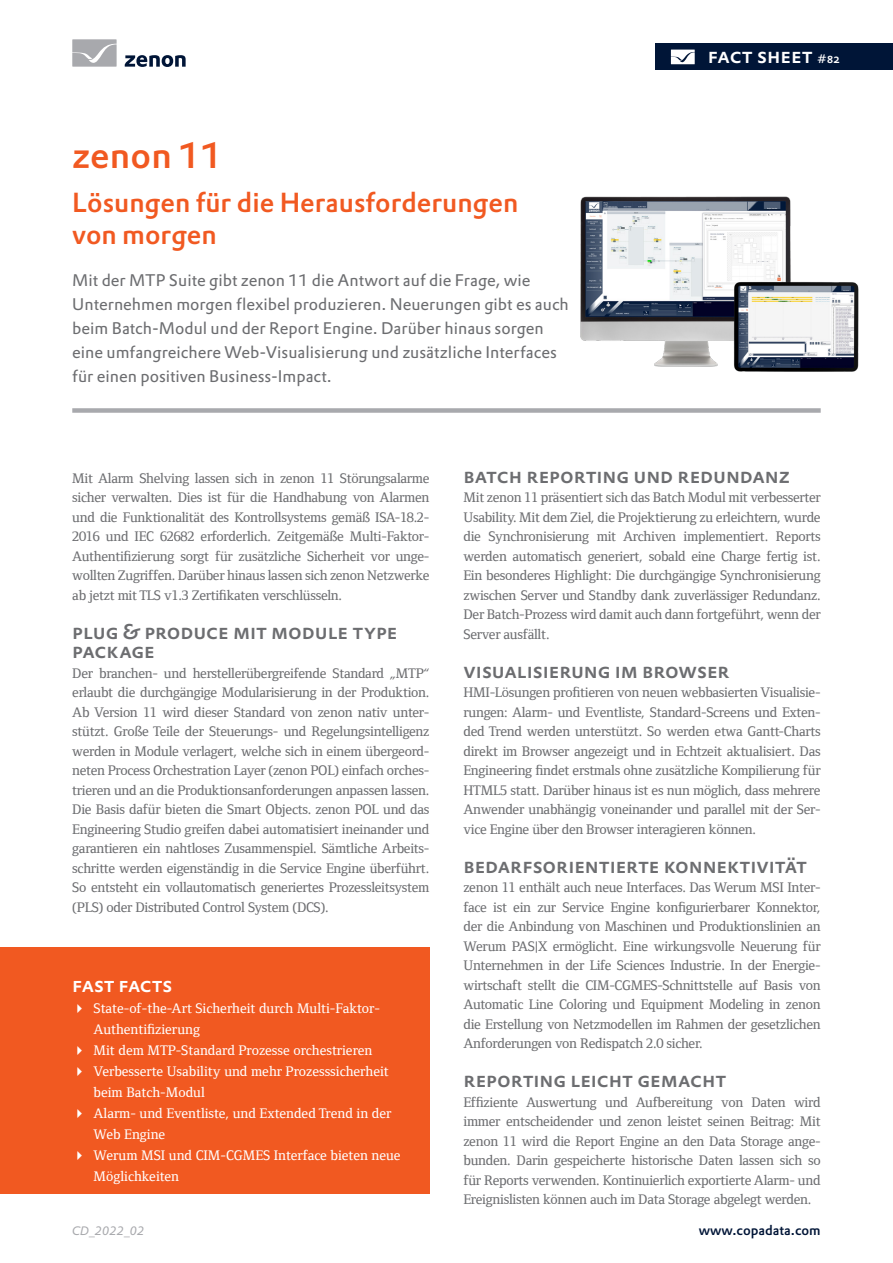
<style>
.page{position:relative;width:893px;height:1263px;background:#fff}
.page>*{position:absolute;margin:0;border:0;box-sizing:border-box;transform-origin:0 0}
.Header_Headline_oran{font:500 36px "DTL Prokyon ETOT";letter-spacing:.005em;color:#f15921}
.Header_Subheadline_o{font:500 27px/31.5px "DTL Prokyon ETOT";color:#f15921}
.Bodytext_Headline{font:500 21px/19.5px "DTL Prokyon TOT Caps";letter-spacing:-.005em;color:#6c6d70}
.t1{font:500 21px "DTL Prokyon TOT Caps";color:#fff}
.t2{font:500 20.85px "DTL Prokyon TOT Caps";letter-spacing:-.005em;color:#fff}
.Header_Teaser_Text{font:16.5px/24px "DTL Prokyon ETOT";color:#6c6d70}
.Normal_Body_Text_DE{font:500 14.25px/19.5px "Foundry Form Serif";letter-spacing:-.02em;color:#6c6d70;text-align:justify}
.t3{font:500 14.25px/21px "Foundry Form Serif";color:#fff}
.t4{font:500 13.5px "DTL Prokyon TOT";color:#001537}
.t5{font:italic 12px "DTL Prokyon TOT";color:#a8a9ad}
.s1{font-size:12px}
</style>
<div class="page">
<div style="left:656px;top:44px;width:237px;height:26px;background:#001537"></div>
<svg style="left:671px;top:50px;width:24px;height:14px"></svg>
<svg style="left:125px;top:55px;width:61px;height:12px"></svg>
<svg style="left:72px;top:39px;width:45px;height:28px"></svg>
<div style="left:72px;top:408px;width:749px;height:5px;background:#a8a9ad"></div>
<div style="left:0;top:947px;width:429px;height:246px;background:#f15921"></div>
<img style="left:580px;top:196px;width:279px;height:176px">
<p class="Header_Headline_oran" style="left:72px;top:131px;width:152px">zenon 11</p>
<p class="Header_Subheadline_o" style="left:72px;top:186px;width:448px">Lösungen für die Herausforderungen von morgen</p>
<p class="Header_Teaser_Text" style="left:72px;top:268px;width:498px">Mit der MTP Suite gibt zenon 11 die Antwort auf die Frage, wie Unternehmen morgen flexibel produzieren. Neuerungen gibt es auch beim Batch-Modul und der Report Engine. Darüber hinaus sorgen eine umfangreichere Web-Visualisierung und zusätzliche Interfaces für einen positiven Business-Impact.</p>
<p class="t1" style="left:708px;top:42px;width:133px">fact sheet <span class="s1">#82</span></p>
<p class="Normal_Body_Text_DE" style="left:72px;top:468px;width:359px">Mit Alarm Shelving lassen sich in zenon 11 Störungsalarme sicher verwalten. Dies ist für die Handhabung von Alarmen und die Funktionalität des Kontrollsystems gemäß ISA-18.2- 2016 und IEC 62682 erforderlich. Zeitgemäße Multi-Faktor-Authentifizierung sorgt für zusätzliche Sicherheit vor unge&shy;wollten Zugriffen. Darüber hinaus lassen sich zenon Netzwerke ab jetzt mit TLS v1.3 Zertifikaten verschlüsseln.</p>
<p class="Bodytext_Headline" style="left:72px;top:622px;width:327px">Plug &amp; Produce mit Module Type<br>Package</p>
<p class="Normal_Body_Text_DE" style="left:72px;top:663px;width:359px">Der branchen- und herstellerübergreifende Standard „MTP“ erlaubt die durchgängige Modularisierung in der Produktion.<br>Ab Version 11 wird dieser Standard von zenon nativ unter&shy;stützt. Große Teile der Steuerungs- und Regelungsintelligenz werden in Module verlagert, welche sich in einem übergeord&shy;neten Process Orchestration Layer (zenon POL) einfach orches&shy;trieren und an die Produktionsanforderungen anpassen lassen.<br>Die Basis dafür bieten die Smart Objects. zenon POL und das Engineering Studio greifen dabei automatisiert ineinander und garantieren ein nahtloses Zusammenspiel. Sämtliche Arbeits&shy;schritte werden eigenständig in die Service Engine überführt.<br>So entsteht ein vollautomatisch generiertes Prozessleitsystem (PLS) oder Distributed Control System (DCS).</p>
<h3 class="t2" style="left:72px;top:971px;width:102px">fast facts</h3>
<p class="t3" style="left:94px;top:997px;width:309px">State-of-the-Art Sicherheit durch Multi-Faktor-Authentifizierung<br>Mit dem MTP-Standard Prozesse orchestrieren Verbesserte Usability und mehr Prozesssicherheit beim Batch-Modul<br>Alarm- und Eventliste, und Extended Trend in der Web Engine<br>Werum MSI und CIM-CGMES Interface bieten neue Möglichkeiten</p>
<p class="t5" style="left:72px;top:1223px;width:74px">CD_2022_02</p>
<p class="Bodytext_Headline" style="left:463px;top:466px;width:328px">Batch Reporting und Redundanz</p>
<p class="Normal_Body_Text_DE" style="left:463px;top:488px;width:359px">Mit zenon 11 präsentiert sich das Batch Modul mit verbesserter Usability. Mit dem Ziel, die Projektierung zu erleichtern, wurde die Synchronisierung mit Archiven implementiert. Reports werden automatisch generiert, sobald eine Charge fertig ist.<br>Ein besonderes Highlight: Die durchgängige Synchronisierung zwischen Server und Standby dank zuverlässiger Redundanz.<br>Der Batch-Prozess wird damit auch dann fortgeführt, wenn der Server ausfällt.</p>
<p class="Bodytext_Headline" style="left:463px;top:661px;width:39px">vISUALI</p>
<p class="Bodytext_Headline" style="left:533px;top:661px;width:22px">SIERUNG</p>
<p class="Bodytext_Headline" style="left:615px;top:661px;width:116px">im bRoWser</p>
<p class="Normal_Body_Text_DE" style="left:463px;top:683px;width:359px">HMI-Lösungen profitieren von neuen webbasierten Visualisie&shy;rungen: Alarm- und Eventliste, Standard-Screens und Exten&shy;ded Trend werden unterstützt. So werden etwa Gantt-Charts direkt im Browser angezeigt und in Echtzeit aktualisiert. Das Engineering findet erstmals ohne zusätzliche Kompilierung für HTML5 statt. Darüber hinaus ist es nun möglich, dass mehrere Anwender unabhängig voneinander und parallel mit der Ser&shy;vice Engine über den Browser interagieren können.</p>
<p class="Bodytext_Headline" style="left:463px;top:856px;width:345px">Bedarfsorientierte Konnektivität</p>
<p class="Normal_Body_Text_DE" style="left:463px;top:878px;width:359px">zenon 11 enthält auch neue Interfaces. Das Werum MSI Inter&shy;face ist ein zur Service Engine konfigurierbarer Konnektor, der die Anbindung von Maschinen und Produktionslinien an Werum PAS|X ermöglicht. Eine wirkungsvolle Neuerung für Unternehmen in der Life Sciences Industrie. In der Energie&shy;wirtschaft stellt die CIM-CGMES-Schnittstelle auf Basis von Automatic Line Coloring und Equipment Modeling in zenon die Erstellung von Netzmodellen im Rahmen der gesetzlichen Anforderungen von Redispatch 2.0 sicher.</p>
<p class="Bodytext_Headline" style="left:463px;top:1070px;width:264px">Reporting leicht gemacht</p>
<p class="Normal_Body_Text_DE" style="left:463px;top:1092px;width:359px">Effiziente Auswertung und Aufbereitung von Daten wird immer entscheidender und zenon leistet seinen Beitrag: Mit zenon 11 wird die Report Engine an den Data Storage ange&shy;bunden. Darin gespeicherte historische Daten lassen sich so für Reports verwenden. Kontinuierlich exportierte Alarm- und Ereignislisten können auch im Data Storage abgelegt werden.</p>
<p class="t4" style="left:699px;top:1221px;width:124px">www.copadata.com</p>
</div>
